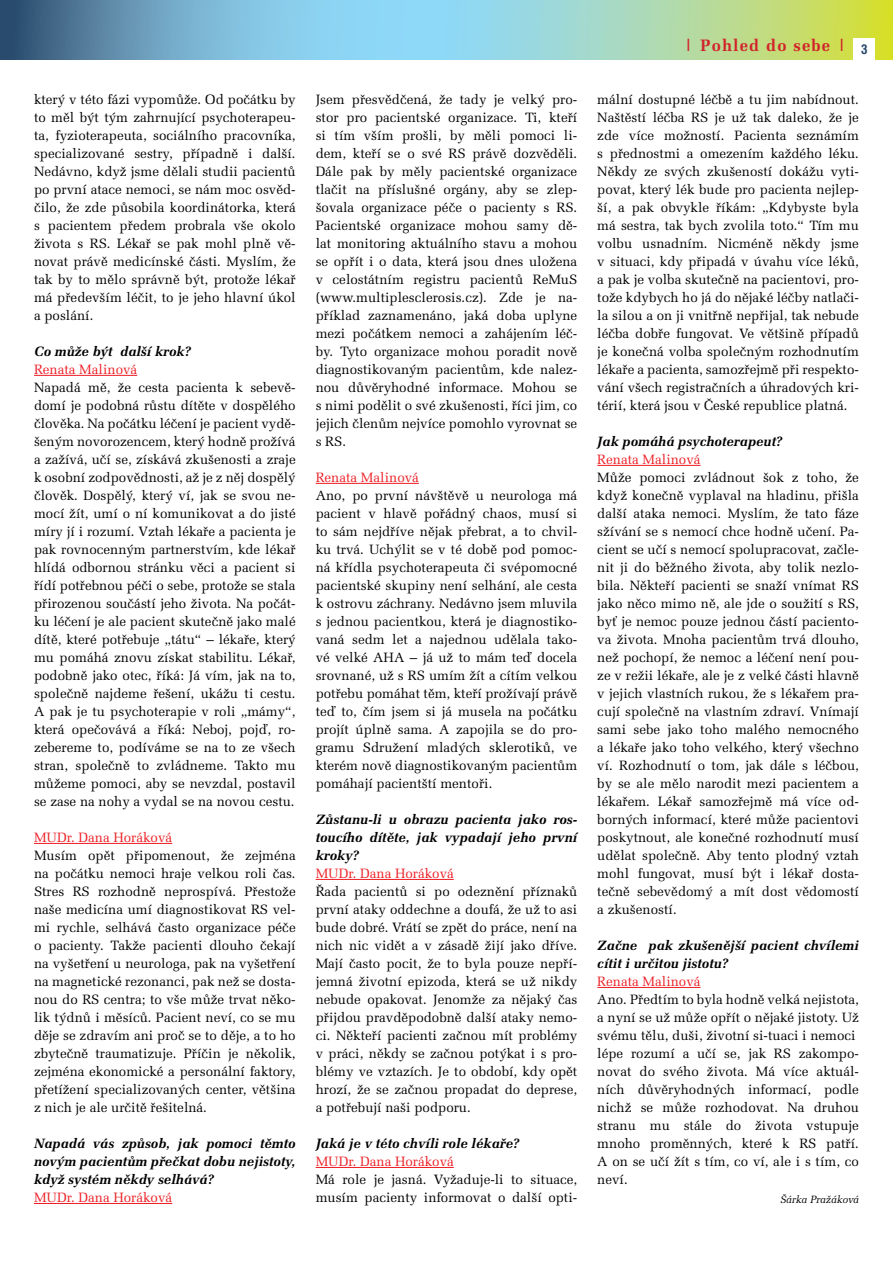
<style>
.page{position:relative;width:893px;height:1263px;background:#fff}
.page>*{position:absolute;margin:0;border:0;box-sizing:border-box;transform-origin:0 0}
.t1{font:700 16.5px "Melior CE";letter-spacing:.07em;color:#d2232a}
.t2{font:13.5px/18px "Melior CE";color:#000;text-align:justify}
.t3{font:italic 700 13.5px/18px "Melior CE";color:#000;text-align:justify}
.t4{font:13.5px "Melior CE";color:#ed1d24}
.t5{font:italic 10.5px "Melior CE";color:#000}
</style>
<div class="page">
<hr style="left:34px;top:375px;width:103px;height:1px;background:#ed1d24">
<hr style="left:34px;top:843px;width:138px;height:1px;background:#ed1d24">
<hr style="left:34px;top:1203px;width:138px;height:1px;background:#ed1d24">
<hr style="left:316px;top:483px;width:103px;height:1px;background:#ed1d24">
<hr style="left:316px;top:879px;width:138px;height:1px;background:#ed1d24">
<hr style="left:316px;top:1167px;width:138px;height:1px;background:#ed1d24">
<hr style="left:597px;top:465px;width:103px;height:1px;background:#ed1d24">
<hr style="left:597px;top:987px;width:103px;height:1px;background:#ed1d24">
<svg style="left:0;top:0;width:893px;height:60px;background:#91c3b8"></svg>
<div style="left:854px;top:39px;width:21px;height:21px;background:#fff"></div>
<p class="t2" style="left:34px;top:90px;width:263px">který v této fázi vypomůže. Od počátku by to měl být tým zahrnující psychoterapeu&shy;ta, fyzioterapeuta, sociálního pracovníka, specializované sestry, případně i další.<br>Nedávno, když jsme dělali studii pacientů po první atace nemoci, se nám moc osvěd&shy;čilo, že zde působila koordinátorka, která s pacientem předem probrala vše okolo života s RS. Lékař se pak mohl plně vě&shy;novat právě medicínské části. Myslím, že tak by to mělo správně být, protože lékař má především léčit, to je jeho hlavní úkol a poslání.</p>
<p class="t3" style="left:34px;top:342px;width:158px">Co může být další krok?</p>
<p class="t4" style="left:34px;top:362px;width:105px">Renata Malinová</p>
<p class="t2" style="left:34px;top:378px;width:263px">Napadá mě, že cesta pacienta k sebevě&shy;domí je podobná růstu dítěte v dospělého člověka. Na počátku léčení je pacient vydě&shy;šeným novorozencem, který hodně prožívá a zažívá, učí se, získává zkušenosti a zraje k osobní zodpovědnosti, až je z něj dospělý člověk. Dospělý, který ví, jak se svou ne&shy;mocí žít, umí o ní komunikovat a do jisté míry jí i rozumí. Vztah lékaře a pacienta je pak rovnocenným partnerstvím, kde lékař hlídá odbornou stránku věci a pacient si řídí potřebnou péči o sebe, protože se stala přirozenou součástí jeho života. Na počát&shy;ku léčení je ale pacient skutečně jako malé dítě, které potřebuje „tátu“ – lékaře, který mu pomáhá znovu získat stabilitu. Lékař, podobně jako otec, říká: Já vím, jak na to, společně najdeme řešení, ukážu ti cestu.<br>A pak je tu psychoterapie v roli „mámy“, která opečovává a říká: Neboj, pojď, ro&shy;zebereme to, podíváme se na to ze všech stran, společně to zvládneme. Takto mu můžeme pomoci, aby se nevzdal, postavil se zase na nohy a vydal se na novou cestu.</p>
<p class="t4" style="left:34px;top:830px;width:140px">MUDr. Dana Horáková</p>
<p class="t2" style="left:34px;top:846px;width:263px">Musím opět připomenout, že zejména na počátku nemoci hraje velkou roli čas.<br>Stres RS rozhodně neprospívá. Přestože naše medicína umí diagnostikovat RS vel&shy;mi rychle, selhává často organizace péče o pacienty. Takže pacienti dlouho čekají na vyšetření u neurologa, pak na vyšetření na magnetické rezonanci, pak než se dosta&shy;nou do RS centra; to vše může trvat něko&shy;lik týdnů i měsíců. Pacient neví, co se mu děje se zdravím ani proč se to děje, a to ho zbytečně traumatizuje. Příčin je několik, zejména ekonomické a personální faktory, přetížení specializovaných center, většina z nich je ale určitě řešitelná.</p>
<p class="t3" style="left:34px;top:1134px;width:263px">Napadá vás způsob, jak pomoci těmto novým pacientům přečkat dobu nejistoty, když systém někdy selhává?</p>
<p class="t4" style="left:34px;top:1190px;width:140px">MUDr. Dana Horáková</p>
<p class="t2" style="left:316px;top:90px;width:263px">Jsem přesvědčená, že tady je velký pro&shy;stor pro pacientské organizace. Ti, kteří si tím vším prošli, by měli pomoci li&shy;dem, kteří se o své RS právě dozvěděli.<br>Dále pak by měly pacientské organizace tlačit na příslušné orgány, aby se zlep&shy;šovala organizace péče o pacienty s RS.<br>Pacientské organizace mohou samy dě&shy;lat monitoring aktuálního stavu a mohou se opřít i o data, která jsou dnes uložena v celostátním registru pacientů ReMuS (www.multiplesclerosis.cz). Zde je na&shy;příklad zaznamenáno, jaká doba uplyne mezi počátkem nemoci a zahájením léč&shy;by. Tyto organizace mohou poradit nově diagnostikovaným pacientům, kde nalez&shy;nou důvěryhodné informace. Mohou se s nimi podělit o své zkušenosti, říci jim, co jejich členům nejvíce pomohlo vyrovnat se s RS.</p>
<p class="t4" style="left:316px;top:470px;width:105px">Renata Malinová</p>
<p class="t2" style="left:316px;top:486px;width:263px">Ano, po první návštěvě u neurologa má pacient v hlavě pořádný chaos, musí si to sám nejdříve nějak přebrat, a to chvil&shy;ku trvá. Uchýlit se v té době pod pomoc&shy;ná křídla psychoterapeuta či svépomocné pacientské skupiny není selhání, ale cesta k ostrovu záchrany. Nedávno jsem mluvila s jednou pacientkou, která je diagnostiko&shy;vaná sedm let a najednou udělala tako&shy;vé velké AHA – já už to mám teď docela srovnané, už s RS umím žít a cítím velkou potřebu pomáhat těm, kteří prožívají právě teď to, čím jsem si já musela na počátku projít úplně sama. A zapojila se do pro&shy;gramu Sdružení mladých sklerotiků, ve kterém nově diagnostikovaným pacientům pomáhají pacientští mentoři.</p>
<p class="t3" style="left:316px;top:810px;width:263px">Zůstanu-li u obrazu pacienta jako ros&shy;toucího dítěte, jak vypadají jeho první kroky?</p>
<p class="t4" style="left:316px;top:866px;width:140px">MUDr. Dana Horáková</p>
<p class="t2" style="left:316px;top:882px;width:263px">Řada pacientů si po odeznění příznaků první ataky oddechne a doufá, že už to asi bude dobré. Vrátí se zpět do práce, není na nich nic vidět a v zásadě žijí jako dříve.<br>Mají často pocit, že to byla pouze nepří&shy;jemná životní epizoda, která se už nikdy nebude opakovat. Jenomže za nějaký čas přijdou pravděpodobně další ataky nemo&shy;ci. Někteří pacienti začnou mít problémy v práci, někdy se začnou potýkat i s pro&shy;blémy ve vztazích. Je to období, kdy opět hrozí, že se začnou propadat do deprese, a potřebují naši podporu.</p>
<p class="t3" style="left:316px;top:1134px;width:205px">Jaká je v této chvíli role lékaře?</p>
<p class="t4" style="left:316px;top:1154px;width:140px">MUDr. Dana Horáková</p>
<p class="t2" style="left:316px;top:1170px;width:263px">Má role je jasná. Vyžaduje-li to situace, musím pacienty informovat o další opti-</p>
<p class="t1" style="left:683px;top:37px;width:185px">| Pohled do sebe | <sub>3</sub></p>
<p class="t2" style="left:597px;top:90px;width:263px">mální dostupné léčbě a tu jim nabídnout.<br>Naštěstí léčba RS je už tak daleko, že je zde více možností. Pacienta seznámím s přednostmi a omezením každého léku.<br>Někdy ze svých zkušeností dokážu vyti&shy;povat, který lék bude pro pacienta nejlep&shy;ší, a pak obvykle říkám: „Kdybyste byla má sestra, tak bych zvolila toto.“ Tím mu volbu usnadním. Nicméně někdy jsme v situaci, kdy připadá v úvahu více léků, a pak je volba skutečně na pacientovi, pro&shy;tože kdybych ho já do nějaké léčby natlači&shy;la silou a on ji vnitřně nepřijal, tak nebude léčba dobře fungovat. Ve většině případů je konečná volba společným rozhodnutím lékaře a pacienta, samozřejmě při respekto&shy;vání všech registračních a úhradových kri&shy;térií, která jsou v České republice platná.</p>
<p class="t3" style="left:597px;top:432px;width:186px">Jak pomáhá psychoterapeut?</p>
<p class="t4" style="left:597px;top:452px;width:105px">Renata Malinová</p>
<p class="t2" style="left:597px;top:468px;width:263px">Může pomoci zvládnout šok z toho, že když konečně vyplaval na hladinu, přišla další ataka nemoci. Myslím, že tato fáze sžívání se s nemocí chce hodně učení. Pa&shy;cient se učí s nemocí spolupracovat, začle&shy;nit ji do běžného života, aby tolik nezlo&shy;bila. Někteří pacienti se snaží vnímat RS jako něco mimo ně, ale jde o soužití s RS, byť je nemoc pouze jednou částí paciento&shy;va života. Mnoha pacientům trvá dlouho, než pochopí, že nemoc a léčení není pou&shy;ze v režii lékaře, ale je z velké části hlavně v jejich vlastních rukou, že s lékařem pra&shy;cují společně na vlastním zdraví. Vnímají sami sebe jako toho malého nemocného a lékaře jako toho velkého, který všechno ví. Rozhodnutí o tom, jak dále s léčbou, by se ale mělo narodit mezi pacientem a lékařem. Lékař samozřejmě má více od&shy;borných informací, které může pacientovi poskytnout, ale konečné rozhodnutí musí udělat společně. Aby tento plodný vztah mohl fungovat, musí být i lékař dosta&shy;tečně sebevědomý a mít dost vědomostí a zkušeností.</p>
<p class="t3" style="left:597px;top:936px;width:263px">Začne pak zkušenější pacient chvílemi cítit i určitou jistotu?</p>
<p class="t4" style="left:597px;top:974px;width:105px">Renata Malinová</p>
<p class="t2" style="left:597px;top:990px;width:263px;text-align:left">Ano. Předtím to byla hodně velká nejistota, a nyní se už může opřít o nějaké jistoty. Už svému tělu, duši, životní si-tuaci i nemoci lépe rozumí a učí se, jak RS zakompo&shy;novat do svého života. Má více aktuál&shy;ních důvěryhodných informací, podle nichž se může rozhodovat. Na druhou stranu mu stále do života vstupuje mnoho proměnných, které k RS patří.<br>A on se učí žít s tím, co ví, ale i s tím, co neví.</p>
<p class="t5" style="left:780px;top:1194px;width:80px">Šárka Pražáková</p>
</div>
